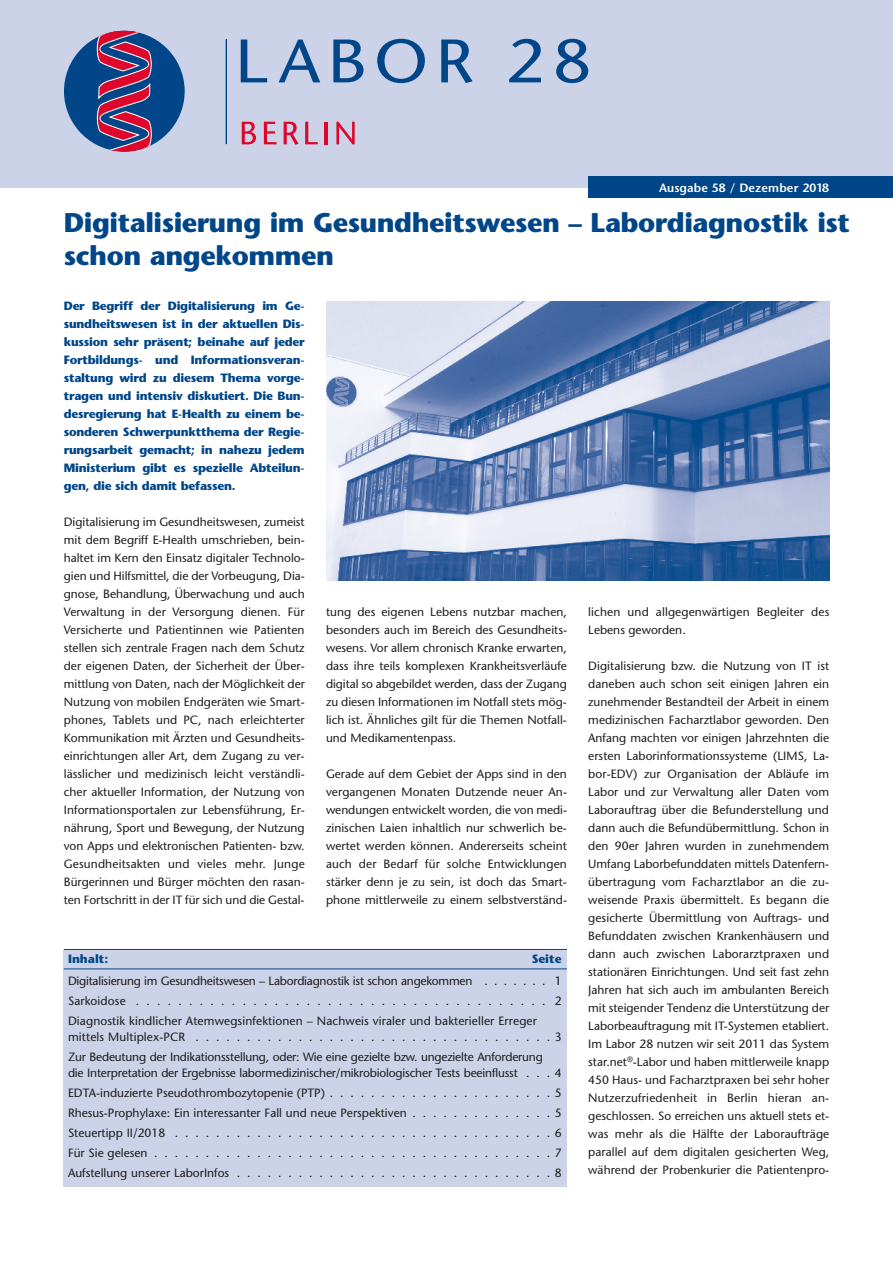
<style>
.page{position:relative;width:893px;height:1263px;background:#fff}
.page>*{position:absolute;margin:0;border:0;box-sizing:border-box;transform-origin:0 0}
.t1{font:700 27px/33px "Stone Sans";letter-spacing:-.015em;color:#004688}
.t2{font:12px/18px "Stone Sans";color:#1d1d1b}
.t3{font:700 12px/18px "Stone Sans";letter-spacing:-.02em;color:#004688;text-align:justify}
.t4{font:12px "Stone Sans";letter-spacing:-.02em;color:#1d1d1b}
.t5{font:600 12px "Stone Sans";letter-spacing:.01em;color:#fff}
</style>
<div class="page">
<div style="left:0;top:0;width:893px;height:187px;background:#ccd2e8"></div>
<div style="left:588px;top:177px;width:305px;height:21px;background:#004688"></div>
<div style="left:64px;top:950px;width:503px;height:236px;background:#ccd2e8"></div>
<hr style="left:64px;top:968px;width:503px;height:1px;background:#004688">
<hr style="left:64px;top:949px;width:503px;height:1px;background:#004688">
<img style="left:326px;top:301px;width:503px;height:279px">
<svg style="left:241px;top:40px;width:26px;height:42px"></svg>
<svg style="left:279px;top:40px;width:41px;height:42px"></svg>
<svg style="left:333px;top:40px;width:30px;height:42px"></svg>
<svg style="left:377px;top:39px;width:48px;height:44px"></svg>
<svg style="left:441px;top:40px;width:32px;height:43px"></svg>
<svg style="left:509px;top:39px;width:32px;height:43px"></svg>
<svg style="left:556px;top:39px;width:32px;height:44px"></svg>
<svg style="left:242px;top:122px;width:14px;height:22px"></svg>
<svg style="left:264px;top:122px;width:13px;height:22px"></svg>
<svg style="left:284px;top:122px;width:14px;height:23px"></svg>
<svg style="left:305px;top:122px;width:13px;height:22px"></svg>
<hr style="left:324px;top:122px;width:3px;height:22px;background:#dd062b">
<svg style="left:336px;top:122px;width:19px;height:22px"></svg>
<hr style="left:226px;top:39px;width:1px;height:105px;background:#004688">
<svg style="left:64px;top:30px;width:121px;height:122px"></svg>
<p class="t5" style="left:659px;top:180px;width:172px">Ausgabe 58 / Dezember 2018</p>
<h1 class="t1" style="left:64px;top:206px;width:788px">Digitalisierung im Gesundheitswesen – Labordiagnostik ist schon angekommen</h1>
<p class="t3" style="left:64px;top:297px;width:242px">Der Begriff der Digitalisierung im Ge&shy;sundheitswesen ist in der aktuellen Dis&shy;kussion sehr präsent; beinahe auf jeder Fortbildungs- und Informationsveran&shy;staltung wird zu diesem Thema vorge&shy;tragen und intensiv diskutiert. Die Bun&shy;desregierung hat E-Health zu einem be&shy;sonderen Schwerpunktthema der Regie&shy;rungsarbeit gemacht; in nahezu jedem Ministerium gibt es spezielle Abteilun&shy;gen, die sich damit befassen.</p>
<p class="t2" style="left:64px;top:513px;width:243px">Digitalisierung im Gesundheitswesen, zumeist mit dem Begriff E-Health umschrieben, bein&shy;haltet im Kern den Einsatz digitaler Technolo&shy;gien und Hilfsmittel, die der Vorbeugung, Dia&shy;gnose, Behandlung, Überwachung und auch Verwaltung in der Versorgung dienen. Für Versicherte und Patientinnen wie Patienten stellen sich zentrale Fragen nach dem Schutz der eigenen Daten, der Sicherheit der Über&shy;mittlung von Daten, nach der Möglichkeit der Nutzung von mobilen Endgeräten wie Smart&shy;phones, Tablets und PC, nach erleichterter Kommunikation mit Ärzten und Gesundheits&shy;einrichtungen aller Art, dem Zugang zu ver&shy;lässlicher und medizinisch leicht verständli&shy;cher aktueller Information, der Nutzung von Informationsportalen zur Lebensführung, Er&shy;nährung, Sport und Bewegung, der Nutzung von Apps und elektronischen Patienten- bzw.<br>Gesundheitsakten und vieles mehr. Junge Bürgerinnen und Bürger möchten den rasan&shy;ten Fortschritt in der IT für sich und die Gestal-</p>
<p class="t2" style="left:326px;top:603px;width:243px;text-align:justify">tung des eigenen Lebens nutzbar machen, besonders auch im Bereich des Gesundheits&shy;wesens. Vor allem chronisch Kranke erwarten, dass ihre teils komplexen Krankheitsverläufe digital so abgebildet werden, dass der Zugang zu diesen Informationen im Notfall stets mög&shy;lich ist. Ähnliches gilt für die Themen Notfall&shy;und Medikamentenpass.</p>
<p class="t2" style="left:326px;top:765px;width:243px;text-align:justify">Gerade auf dem Gebiet der Apps sind in den vergangenen Monaten Dutzende neuer An&shy;wendungen entwickelt worden, die von medi&shy;zinischen Laien inhaltlich nur schwerlich be&shy;wertet werden können. Andererseits scheint auch der Bedarf für solche Entwicklungen stärker denn je zu sein, ist doch das Smart&shy;phone mittlerweile zu einem selbstverständ-</p>
<p class="t3" style="left:68px;top:950px;width:42px">Inhalt:</p>
<p class="t3" style="left:532px;top:950px;width:31px">Seite</p>
<p class="t4" style="left:68px;top:974px;width:406px">Digitalisierung im Gesundheitswesen – Labordiagnostik ist schon angekommen</p>
<p class="t2" style="left:555px;top:972px;width:8px">1</p>
<p class="t2" style="left:68px;top:992px;width:59px">Sarkoidose</p>
<p class="t2" style="left:555px;top:992px;width:8px">2</p>
<p class="t2" style="left:68px;top:1013px;width:470px;line-height:15.8px">Diagnostik kindlicher Atemwegsinfektionen – Nachweis viraler und bakterieller Erreger mittels Multiplex-PCR</p>
<p class="t2" style="left:555px;top:1028px;width:8px">3</p>
<p class="t2" style="left:68px;top:1049px;width:476px;line-height:15.8px">Zur Bedeutung der Indikationsstellung, oder: Wie eine gezielte bzw. ungezielte Anforderung die Interpretation der Ergebnisse labormedizinischer/mikrobiologischer Tests beeinflusst</p>
<p class="t2" style="left:555px;top:1063px;width:8px">4</p>
<p class="t2" style="left:68px;top:1083px;width:258px">EDTA-induzierte Pseudothrombozytopenie (PTP)</p>
<p class="t2" style="left:68px;top:1082px;width:495px;line-height:20px;text-align:justify;text-indent:487px">5<br>Rhesus-Prophylaxe: Ein interessanter Fall und neue Perspektiven . . . . . . . . . . . . . . 5<br>Steuertipp II/2018</p>
<p class="t2" style="left:555px;top:1123px;width:8px">6</p>
<p class="t2" style="left:68px;top:1143px;width:81px">Für Sie gelesen</p>
<p class="t2" style="left:555px;top:1143px;width:8px">7</p>
<p class="t2" style="left:68px;top:1163px;width:163px">Aufstellung unserer LaborInfos</p>
<p class="t2" style="left:555px;top:1163px;width:8px">8</p>
<p class="t2" style="left:588px;top:603px;width:243px">lichen und allgegenwärtigen Begleiter des<br>Lebens geworden.</p>
<p class="t2" style="left:588px;top:657px;width:243px">Digitalisierung bzw. die Nutzung von IT ist daneben auch schon seit einigen Jahren ein zunehmender Bestandteil der Arbeit in einem medizinischen Facharztlabor geworden. Den Anfang machten vor einigen Jahrzehnten die ersten Laborinformationssysteme (LIMS, La&shy;bor-EDV) zur Organisation der Abläufe im Labor und zur Verwaltung aller Daten vom Laborauftrag über die Befunderstellung und dann auch die Befundübermittlung. Schon in den 90er Jahren wurden in zunehmendem Umfang Laborbefunddaten mittels Datenfern&shy;übertragung vom Facharztlabor an die zu&shy;weisende Praxis übermittelt. Es begann die gesicherte Übermittlung von Auftrags- und Befunddaten zwischen Krankenhäusern und dann auch zwischen Laborarztpraxen und stationären Einrichtungen. Und seit fast zehn Jahren hat sich auch im ambulanten Bereich mit steigender Tendenz die Unterstützung der Laborbeauftragung mit IT-Systemen etabliert.<br>Im Labor 28 nutzen wir seit 2011 das System star. net<sup>®</sup>-Labor und haben mittlerweile knapp 450 Haus- und Facharztpraxen bei sehr hoher Nutzerzufriedenheit in Berlin hieran an&shy;geschlossen. So erreichen uns aktuell stets et&shy;was mehr als die Hälfte der Laboraufträge parallel auf dem digitalen gesicherten Weg, während der Probenkurier die Patientenpro-</p>
</div>
